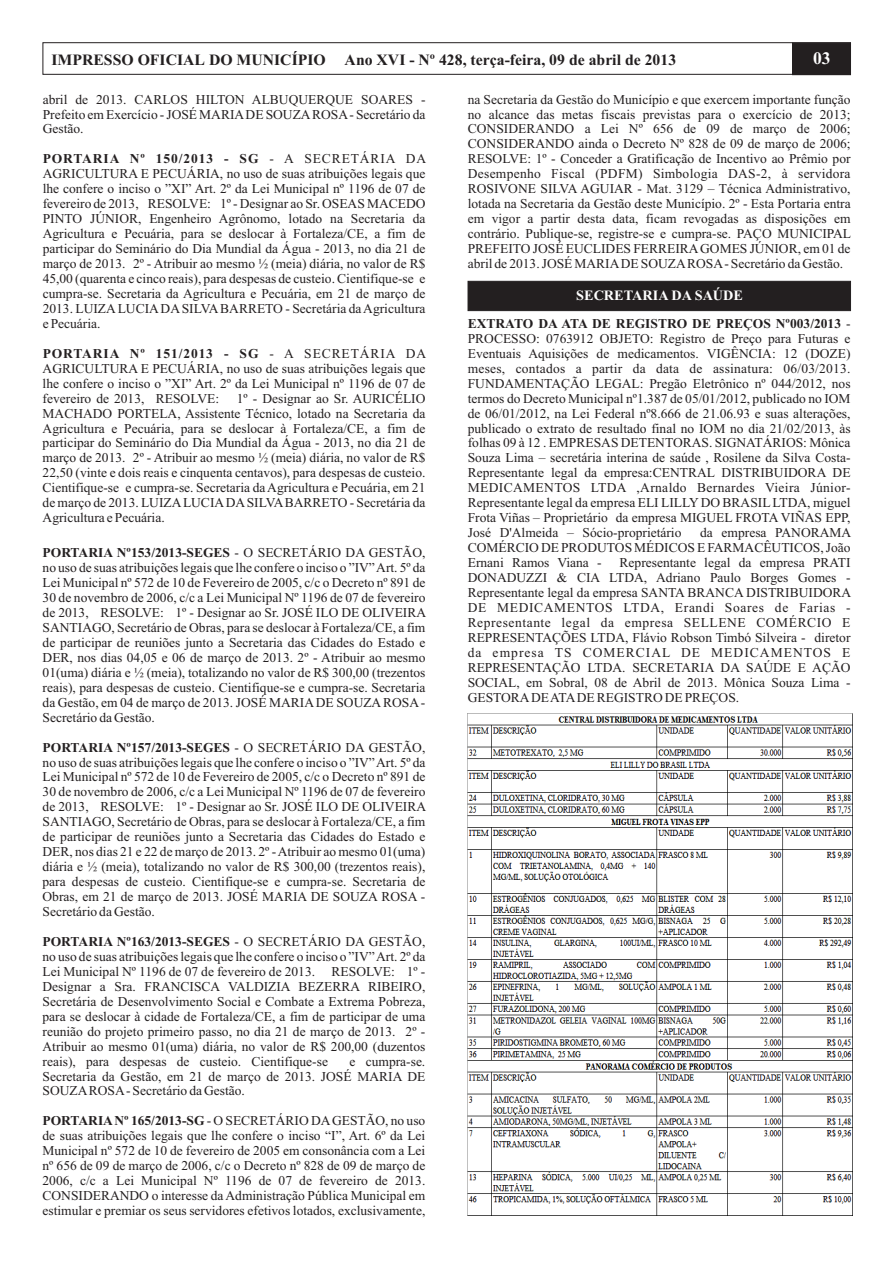
<style>
.page{position:relative;width:893px;height:1263px;background:#fff}
.page>*{position:absolute;margin:0;border:0;box-sizing:border-box;transform-origin:0 0}
.t1{font:700 17.55px "Times New Roman";color:#fff}
.t2{font:700 15.75px "Times New Roman";color:#231f20}
.t3{font:700 14.25px "Times New Roman";color:#fff}
.t4{font:13.5px/15px "Times New Roman";color:#231f20;text-align:justify}
.s1{font-weight:700}
</style>
<div class="page">
<svg style="left:42px;top:42px;width:809px;height:33px"></svg>
<hr style="left:792px;top:43px;width:1px;height:31px;background:#231f20">
<div style="left:468px;top:281px;width:383px;height:30px;background:#231f20"></div>
<img style="left:468px;top:714px;width:385px;height:501px">
<p class="t2" style="left:51px;top:54px;width:626px">IMPRESSO OFICIAL DO MUNICÍPIO Ano XVI - Nº 428, terça-feira, 09 de abril de 2013</p>
<p class="t1" style="left:813px;top:52px;width:19px">03</p>
<p class="t4" style="left:43px;top:93px;width:384px">abril de 2013. CARLOS HILTON ALBUQUERQUE SOARES - Prefeito em Exercício - JOSÉ MARIADE SOUZAROSA- Secretário da Gestão.</p>
<p class="t4" style="left:43px;top:153px;width:385px"><span class="s1">PORTARIA Nº 150/2013 - SG</span> - A SECRETÁRIA DA AGRICULTURA E PECUÁRIA, no uso de suas atribuições legais que lhe confere o inciso o ”XI” Art. 2º da Lei Municipal nº 1196 de 07 de fevereiro de 2013, RESOLVE: 1º - Designar ao Sr. OSEAS MACEDO PINTO JÚNIOR, Engenheiro Agrônomo, lotado na Secretaria da Agricultura e Pecuária, para se deslocar à Fortaleza/CE, a fim de participar do Seminário do Dia Mundial da Água - 2013, no dia 21 de março de 2013. 2º - Atribuir ao mesmo ½ (meia) diária, no valor de R$ 45,00 (quarenta e cinco reais), para despesas de custeio. Cientifique-se e cumpra-se. Secretaria da Agricultura e Pecuária, em 21 de março de 2013. LUIZALUCIADASILVABARRETO - Secretária da Agricultura e Pecuária.</p>
<p class="t4" style="left:43px;top:347px;width:385px"><span class="s1">PORTARIA Nº 151/2013 - SG</span> - A SECRETÁRIA DA AGRICULTURA E PECUÁRIA, no uso de suas atribuições legais que lhe confere o inciso o ”XI” Art. 2º da Lei Municipal nº 1196 de 07 de fevereiro de 2013, RESOLVE:</p>
<p class="t4" style="left:43px;top:392px;width:384px;text-indent:194px">1º - Designar ao Sr. AURICÉLIO MACHADO PORTELA, Assistente Técnico, lotado na Secretaria da Agricultura e Pecuária, para se deslocar à Fortaleza/CE, a fim de participar do Seminário do Dia Mundial da Água - 2013, no dia 21 de março de 2013. 2º - Atribuir ao mesmo ½ (meia) diária, no valor de R$ 22,50 (vinte e dois reais e cinquenta centavos), para despesas de custeio.<br>Cientifique-se e cumpra-se. Secretaria da Agricultura e Pecuária, em 21 de março de 2013. LUIZALUCIADASILVABARRETO - Secretária da Agricultura e Pecuária.</p>
<p class="t4" style="left:43px;top:546px;width:385px"><span class="s1">PORTARIA Nº153/2013-SEGES</span> - O SECRETÁRIO DA GESTÃO, no uso de suas atribuições legais que lhe confere o inciso o ”IV” Art. 5º da Lei Municipal nº 572 de 10 de Fevereiro de 2005, c/c o Decreto nº 891 de 30 de novembro de 2006, c/c a Lei Municipal Nº 1196 de 07 de fevereiro de 2013, RESOLVE: 1º - Designar ao Sr. JOSÉ ILO DE OLIVEIRA SANTIAGO, Secretário de Obras, para se deslocar à Fortaleza/CE, a fim de participar de reuniões junto a Secretaria das Cidades do Estado e DER, nos dias 04,05 e 06 de março de 2013. 2º - Atribuir ao mesmo 01(uma) diária e ½ (meia), totalizando no valor de R$ 300,00 (trezentos reais), para despesas de custeio. Cientifique-se e cumpra-se. Secretaria da Gestão, em 04 de março de 2013. JOSÉ MARIADE SOUZAROSA-Secretário da Gestão.</p>
<p class="t4" style="left:43px;top:741px;width:385px"><span class="s1">PORTARIA Nº157/2013-SEGES</span> - O SECRETÁRIO DA GESTÃO, no uso de suas atribuições legais que lhe confere o inciso o ”IV” Art. 5º da Lei Municipal nº 572 de 10 de Fevereiro de 2005, c/c o Decreto nº 891 de 30 de novembro de 2006, c/c a Lei Municipal Nº 1196 de 07 de fevereiro de 2013, RESOLVE: 1º - Designar ao Sr. JOSÉ ILO DE OLIVEIRA SANTIAGO, Secretário de Obras, para se deslocar à Fortaleza/CE, a fim de participar de reuniões junto a Secretaria das Cidades do Estado e DER, nos dias 21 e 22 de março de 2013. 2º - Atribuir ao mesmo 01(uma) diária e ½ (meia), totalizando no valor de R$ 300,00 (trezentos reais), para despesas de custeio. Cientifique-se e cumpra-se. Secretaria de Obras, em 21 de março de 2013. JOSÉ MARIA DE SOUZA ROSA - Secretário da Gestão.</p>
<p class="t4" style="left:43px;top:935px;width:384px"><span class="s1">PORTARIA Nº163/2013-SEGES</span> - O SECRETÁRIO DA GESTÃO, no uso de suas atribuições legais que lhe confere o inciso o ”IV” Art. 2º da Lei Municipal Nº 1196 de 07 de fevereiro de 2013. RESOLVE: 1º - Designar a Sra. FRANCISCA VALDIZIA BEZERRA RIBEIRO, Secretária de Desenvolvimento Social e Combate a Extrema Pobreza, para se deslocar à cidade de Fortaleza/CE, a fim de participar de uma reunião do projeto primeiro passo, no dia 21 de março de 2013. 2º - Atribuir ao mesmo 01(uma) diária, no valor de R$ 200,00 (duzentos reais), para despesas de custeio. Cientifique-se</p>
<p class="t4" style="left:43px;top:1055px;width:384px;text-indent:307px">e cumpra-se.<br>Secretaria da Gestão, em 21 de março de 2013. JOSÉ MARIA DE SOUZAROSA- Secretário da Gestão.</p>
<p class="t4" style="left:43px;top:1115px;width:384px"><span class="s1">PORTARIANº 165/2013-SG</span> - O SECRETÁRIO DAGESTÃO, no uso de suas atribuições legais que lhe confere o inciso “I”, Art. 6º da Lei Municipal nº 572 de 10 de fevereiro de 2005 em consonância com a Lei nº 656 de 09 de março de 2006, c/c o Decreto nº 828 de 09 de março de 2006, c/c a Lei Municipal Nº 1196 de 07 de fevereiro de 2013.<br>CONSIDERANDO o interesse da Administração Pública Municipal em estimular e premiar os seus servidores efetivos lotados, exclusivamente,</p>
<p class="t4" style="left:468px;top:93px;width:385px">na Secretaria da Gestão do Município e que exercem importante função no alcance das metas fiscais previstas para o exercício de 2013; CONSIDERANDO a Lei Nº 656 de 09 de março de 2006; CONSIDERANDO ainda o Decreto Nº 828 de 09 de março de 2006; RESOLVE: 1º - Conceder a Gratificação de Incentivo ao Prêmio por Desempenho Fiscal (PDFM) Simbologia DAS-2, à servidora ROSIVONE SILVA AGUIAR - Mat. 3129 – Técnica Administrativo, lotada na Secretaria da Gestão deste Município. 2º - Esta Portaria entra em vigor a partir desta data, ficam revogadas as disposições em contrário. Publique-se, registre-se e cumpra-se. PAÇO MUNICIPAL PREFEITO JOSÉ EUCLIDES FERREIRAGOMES JÚNIOR, em 01 de abril de 2013. JOSÉ MARIADE SOUZAROSA- Secretário da Gestão.</p>
<p class="t3" style="left:576px;top:291px;width:168px">SECRETARIA DA SAÚDE</p>
<p class="t4" style="left:468px;top:317px;width:384px"><span class="s1">EXTRATO DA ATA DE REGISTRO DE PREÇOS Nº003/2013</span> - PROCESSO: 0763912 OBJETO: Registro de Preço para Futuras e Eventuais Aquisições de medicamentos. VIGÊNCIA: 12 (DOZE) meses, contados a partir da data de assinatura: 06/03/2013.<br>FUNDAMENTAÇÃO LEGAL: Pregão Eletrônico nº 044/2012, nos termos do Decreto Municipal nº1.387 de 05/01/2012, publicado no IOM de 06/01/2012, na Lei Federal nº8.666 de 21.06.93 e suas alterações, publicado o extrato de resultado final no IOM no dia 21/02/2013, às folhas 09 à 12 . EMPRESAS DETENTORAS. SIGNATÁRIOS: Mônica Souza Lima – secretária interina de saúde , Rosilene da Silva Costa-Representante legal da empresa:CENTRAL DISTRIBUIDORA DE MEDICAMENTOS LTDA ,Arnaldo Bernardes Vieira Júnior-Representante legal da empresa ELI LILLYDO BRASILLTDA, miguel Frota Viñas – Proprietário da empresa MIGUEL FROTA VIÑAS EPP, José D'Almeida – Sócio-proprietário</p>
<p class="t4" style="left:468px;top:526px;width:385px;text-indent:232px">da empresa PANORAMA COMÉRCIO DE PRODUTOS MÉDICOS E FARMACÊUTICOS, João Ernani Ramos Viana -</p>
<p class="t4" style="left:468px;top:556px;width:385px;text-indent:152px">Representante legal da empresa PRATI DONADUZZI &amp; CIA LTDA, Adriano Paulo Borges Gomes - Representante legal da empresa SANTA BRANCA DISTRIBUIDORA DE MEDICAMENTOS LTDA, Erandi Soares de Farias - Representante legal da empresa SELLENE COMÉRCIO E REPRESENTAÇÕES LTDA, Flávio Robson Timbó Silveira - diretor da empresa TS COMERCIAL DE MEDICAMENTOS E REPRESENTAÇÃO LTDA. SECRETARIA DA SAÚDE E AÇÃO SOCIAL, em Sobral, 08 de Abril de 2013. Mônica Souza Lima - GESTORADE ATADE REGISTRO DE PREÇOS.</p>
</div>
